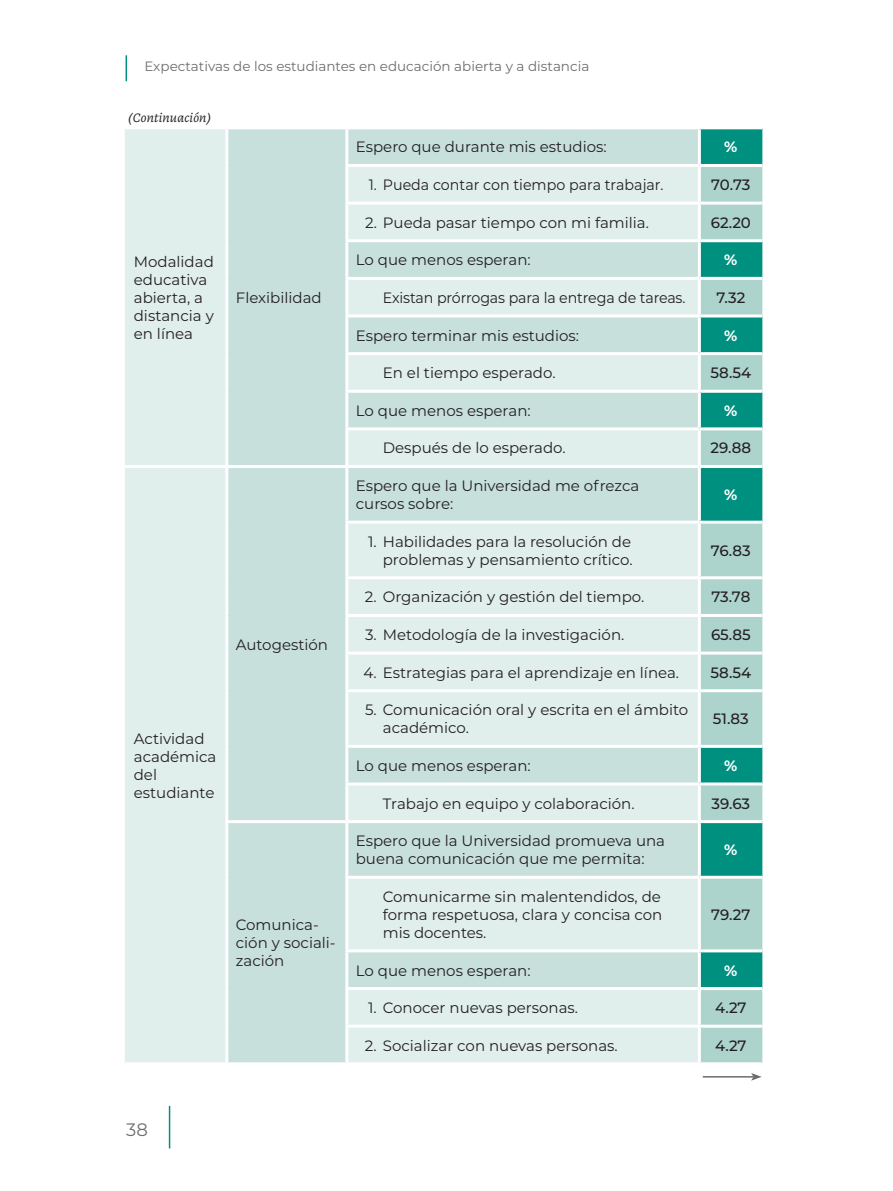
<style>
.page{position:relative;width:893px;height:1191px;background:#fff}
.page>*{position:absolute;margin:0;border:0;box-sizing:border-box;transform-origin:0 0}
.t1{font:18px "Montserrat";color:#6c6d70}
.t2{font:15px/18px "Montserrat";color:#231f20}
.t3{font:15px "Montserrat";color:#231f20;scale:.95 1}
.t4{font:500 15px "Montserrat";color:#231f20}
.t5{font:700 15px "Montserrat";color:#fff}
.t6{font:13.5px "Montserrat";color:#6c6d70}
.t7{font:italic 12px "GMX";color:#231f20}
</style>
<div class="page">
<hr style="left:169px;top:1106px;width:1px;height:42px;background:#00907f">
<svg style="left:126px;top:55px;width:1px;height:26px"></svg>
<div style="left:125px;top:129px;width:100px;height:933px;background:#e1efec"></div>
<svg style="left:228px;top:129px;width:470px;height:933px;background:#d4e7e3"></svg>
<div style="left:701px;top:129px;width:61px;height:35px;background:#00907f"></div>
<svg style="left:701px;top:167px;width:61px;height:895px;background:#74bdb3"></svg>
<hr style="left:345px;top:129px;width:3px;height:35px;background:#fff">
<hr style="left:345px;top:167px;width:3px;height:35px;background:#fff">
<hr style="left:345px;top:205px;width:3px;height:34px;background:#fff">
<hr style="left:345px;top:242px;width:3px;height:35px;background:#fff">
<hr style="left:345px;top:280px;width:3px;height:34px;background:#fff">
<hr style="left:345px;top:317px;width:3px;height:35px;background:#fff">
<hr style="left:345px;top:355px;width:3px;height:35px;background:#fff">
<hr style="left:345px;top:393px;width:3px;height:34px;background:#fff">
<hr style="left:345px;top:430px;width:3px;height:35px;background:#fff">
<hr style="left:227px;top:465px;width:120px;height:3px;background:#fff">
<hr style="left:345px;top:468px;width:3px;height:52px;background:#fff">
<hr style="left:345px;top:523px;width:3px;height:53px;background:#fff">
<hr style="left:345px;top:579px;width:3px;height:35px;background:#fff">
<hr style="left:345px;top:617px;width:3px;height:34px;background:#fff">
<hr style="left:345px;top:654px;width:3px;height:35px;background:#fff">
<hr style="left:345px;top:692px;width:3px;height:53px;background:#fff">
<hr style="left:345px;top:748px;width:3px;height:34px;background:#fff">
<hr style="left:345px;top:785px;width:3px;height:35px;background:#fff">
<hr style="left:225px;top:820px;width:122px;height:3px;background:#fff">
<hr style="left:345px;top:823px;width:3px;height:52px;background:#fff">
<hr style="left:345px;top:878px;width:3px;height:71px;background:#fff">
<hr style="left:345px;top:952px;width:3px;height:35px;background:#fff">
<hr style="left:345px;top:990px;width:3px;height:34px;background:#fff">
<hr style="left:345px;top:1027px;width:3px;height:35px;background:#fff">
<hr style="left:125px;top:465px;width:102px;height:3px;background:#fff">
<hr style="left:701px;top:239px;width:61px;height:3px;background:#fff">
<hr style="left:701px;top:314px;width:61px;height:3px;background:#fff">
<hr style="left:701px;top:390px;width:61px;height:3px;background:#fff">
<hr style="left:701px;top:202px;width:61px;height:3px;background:#fff">
<hr style="left:699px;top:277px;width:63px;height:3px;background:#fff">
<hr style="left:699px;top:352px;width:63px;height:3px;background:#fff">
<hr style="left:699px;top:427px;width:63px;height:3px;background:#fff">
<hr style="left:701px;top:651px;width:61px;height:3px;background:#fff">
<hr style="left:345px;top:202px;width:356px;height:3px;background:#fff">
<hr style="left:345px;top:239px;width:356px;height:3px;background:#fff">
<hr style="left:345px;top:277px;width:354px;height:3px;background:#fff">
<hr style="left:345px;top:314px;width:356px;height:3px;background:#fff">
<hr style="left:345px;top:352px;width:354px;height:3px;background:#fff">
<hr style="left:345px;top:390px;width:356px;height:3px;background:#fff">
<hr style="left:345px;top:427px;width:354px;height:3px;background:#fff">
<hr style="left:345px;top:614px;width:356px;height:3px;background:#fff">
<hr style="left:345px;top:651px;width:356px;height:3px;background:#fff">
<hr style="left:345px;top:689px;width:356px;height:3px;background:#fff">
<hr style="left:345px;top:164px;width:354px;height:3px;background:#fff">
<hr style="left:701px;top:576px;width:61px;height:3px;background:#fff">
<hr style="left:701px;top:614px;width:61px;height:3px;background:#fff">
<hr style="left:701px;top:689px;width:61px;height:3px;background:#fff">
<hr style="left:347px;top:465px;width:352px;height:3px;background:#fff">
<hr style="left:345px;top:520px;width:354px;height:3px;background:#fff">
<hr style="left:345px;top:576px;width:356px;height:3px;background:#fff">
<hr style="left:345px;top:745px;width:356px;height:3px;background:#fff">
<hr style="left:699px;top:465px;width:63px;height:3px;background:#fff">
<hr style="left:701px;top:745px;width:61px;height:3px;background:#fff">
<hr style="left:701px;top:820px;width:61px;height:3px;background:#fff">
<hr style="left:701px;top:949px;width:61px;height:3px;background:#fff">
<hr style="left:701px;top:1024px;width:61px;height:3px;background:#fff">
<hr style="left:345px;top:782px;width:354px;height:3px;background:#fff">
<hr style="left:699px;top:520px;width:63px;height:3px;background:#fff">
<hr style="left:699px;top:782px;width:63px;height:3px;background:#fff">
<hr style="left:699px;top:875px;width:63px;height:3px;background:#fff">
<hr style="left:699px;top:987px;width:63px;height:3px;background:#fff">
<hr style="left:345px;top:987px;width:354px;height:3px;background:#fff">
<hr style="left:345px;top:949px;width:356px;height:3px;background:#fff">
<hr style="left:347px;top:820px;width:354px;height:3px;background:#fff">
<hr style="left:345px;top:875px;width:354px;height:3px;background:#fff">
<hr style="left:345px;top:1024px;width:356px;height:3px;background:#fff">
<hr style="left:703px;top:1076px;width:50px;height:1px;background:#6c6d70">
<svg style="left:751px;top:1073px;width:11px;height:7px"></svg>
<p class="t6" style="left:144px;top:57px;width:446px">Expectativas de los estudiantes en educación abierta y a distancia</p>
<p class="t7" style="left:127px;top:111px;width:86px">(Continuación)</p>
<p class="t2" style="left:134px;top:252px;width:82px">Modalidad educativa abierta, a distancia y en línea</p>
<p class="t2" style="left:236px;top:288px;width:87px">Flexibilidad</p>
<p class="t2" style="left:236px;top:635px;width:94px">Autogestión</p>
<p class="t2" style="left:134px;top:729px;width:84px">Actividad académica del estudiante</p>
<p class="t2" style="left:236px;top:915px;width:101px">Comunica&shy;ción y sociali&shy;zación</p>
<p class="t2" style="left:356px;top:138px;width:252px">Espero que durante mis estudios:</p>
<p class="t5" style="left:724px;top:136px;width:15px">%</p>
<p class="t3" style="left:369px;top:174px;width:312px">1. Pueda contar con tiempo para trabajar.</p>
<p class="t4" style="left:711px;top:174px;width:41px">70.73</p>
<p class="t2" style="left:365px;top:213px;width:285px">2. Pueda pasar tiempo con mi familia.</p>
<p class="t4" style="left:711px;top:212px;width:42px">62.20</p>
<p class="t2" style="left:356px;top:250px;width:176px">Lo que menos esperan:</p>
<p class="t5" style="left:724px;top:249px;width:15px">%</p>
<p class="t3" style="left:383px;top:287px;width:320px">Existan prórrogas para la entrega de tareas.</p>
<p class="t4" style="left:716px;top:287px;width:30px">7.32</p>
<p class="t2" style="left:356px;top:326px;width:225px">Espero terminar mis estudios:</p>
<p class="t5" style="left:724px;top:324px;width:15px">%</p>
<p class="t2" style="left:383px;top:363px;width:174px">En el tiempo esperado.</p>
<p class="t4" style="left:711px;top:362px;width:42px">58.54</p>
<p class="t2" style="left:356px;top:401px;width:176px">Lo que menos esperan:</p>
<p class="t5" style="left:724px;top:400px;width:15px">%</p>
<p class="t2" style="left:383px;top:438px;width:184px">Después de lo esperado.</p>
<p class="t4" style="left:711px;top:438px;width:42px">29.88</p>
<p class="t2" style="left:356px;top:476px;width:285px">Espero que la Universidad me ofrezca cursos sobre:</p>
<p class="t5" style="left:724px;top:484px;width:15px">%</p>
<p class="t2" style="left:368px;top:532px;width:266px;text-align:right">1. Habilidades para la resolución de problemas y pensamiento crítico.</p>
<p class="t4" style="left:711px;top:540px;width:41px">76.83</p>
<p class="t2" style="left:365px;top:587px;width:281px">2. Organización y gestión del tiempo.</p>
<p class="t4" style="left:711px;top:586px;width:40px">73.78</p>
<p class="t2" style="left:365px;top:625px;width:261px">3. Metodología de la investigación.</p>
<p class="t4" style="left:711px;top:624px;width:41px">65.85</p>
<p class="t2" style="left:363px;top:663px;width:317px">4. Estrategias para el aprendizaje en línea.</p>
<p class="t4" style="left:711px;top:662px;width:42px">58.54</p>
<p class="t2" style="left:383px;top:700px;width:307px;text-indent:-18px">5. Comunicación oral y escrita en el ámbito académico.</p>
<p class="t4" style="left:713px;top:708px;width:37px">51.83</p>
<p class="t2" style="left:356px;top:756px;width:176px">Lo que menos esperan:</p>
<p class="t5" style="left:724px;top:755px;width:15px">%</p>
<p class="t2" style="left:383px;top:793px;width:253px">Trabajo en equipo y colaboración.</p>
<p class="t4" style="left:711px;top:792px;width:40px">39.63</p>
<p class="t2" style="left:356px;top:831px;width:311px">Espero que la Universidad promueva una buena comunicación que me permita:</p>
<p class="t5" style="left:724px;top:839px;width:15px">%</p>
<p class="t2" style="left:383px;top:887px;width:281px;text-align:justify">Comunicarme sin malentendidos, de forma respetuosa, clara y concisa con mis docentes.</p>
<p class="t4" style="left:711px;top:904px;width:41px">79.27</p>
<p class="t2" style="left:356px;top:960px;width:176px">Lo que menos esperan:</p>
<p class="t5" style="left:724px;top:959px;width:15px">%</p>
<p class="t2" style="left:368px;top:998px;width:211px">1. Conocer nuevas personas.</p>
<p class="t4" style="left:715px;top:997px;width:33px">4.27</p>
<p class="t2" style="left:365px;top:1036px;width:254px">2. Socializar con nuevas personas.</p>
<p class="t4" style="left:715px;top:1035px;width:33px">4.27</p>
<p class="t1" style="left:126px;top:1117px;width:23px">38</p>
</div>
